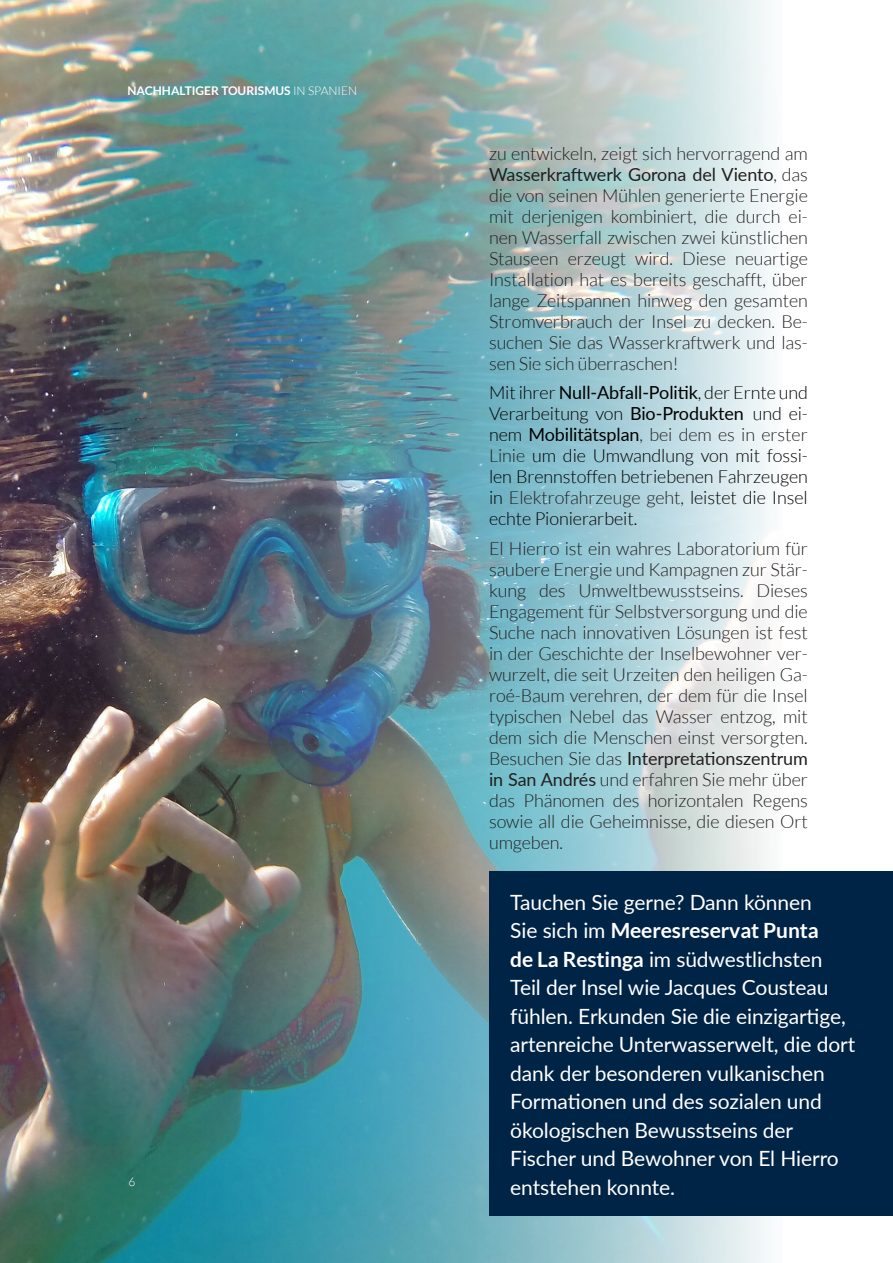
<style>
.page{position:relative;width:893px;height:1263px;background:#fff}
.page>*{position:absolute;margin:0;border:0;box-sizing:border-box;transform-origin:0 0}
.Destacado{font:21px/28.5px "Lato";letter-spacing:-.005em;color:#fff}
.Body{font:300 18px/21px "Lato";letter-spacing:-.005em;color:#231f20;text-align:justify}
.Body-2{font:300 18px/21px "Lato";letter-spacing:-.005em;color:#000;text-align:justify}
.t1{font:700 12px "Lato";color:#fff}
.t2{font:300 12px "Lato";color:#fff}
.s1{font-weight:300}
.s2{font-weight:400}
.s3{color:#222}
.s4{font-weight:700}
</style>
<div class="page">
<img style="left:0;top:0;width:770px;height:1263px">
<div style="left:489px;top:871px;width:404px;height:345px;background:#002445"></div>
<p class="t1" style="left:128px;top:83px;width:231px">NACHHALTIGER TOURISMUS <span class="s1">IN SPANIEN</span></p>
<p class="t2" style="left:128px;top:1175px;width:8px">6</p>
<p class="Body" style="left:489px;top:143px;width:320px">zu entwickeln, zeigt sich hervorragend am <span class="s2">Wasserkraftwerk Gorona del Viento</span>, das die von seinen Mühlen generierte Energie mit derjenigen kombiniert, die durch ei&shy;nen Wasserfall zwischen zwei künstlichen Stauseen erzeugt wird. Diese neuartige Installation hat es bereits geschafft, über lange Zeitspannen hinweg den gesamten Stromverbrauch der Insel zu decken. Be&shy;suchen Sie das Wasserkraftwerk und las&shy;sen Sie sich überraschen!</p>
<p class="Body-2" style="left:489px;top:383px;width:320px">Mit ihrer <span class="s2">Null-Abfall-Politik</span>, der Ernte und Verarbeitung von <span class="s2">Bio-Produkten</span> und ei&shy;nem <span class="s2">Mobilitätsplan</span><span class="s3">, bei dem es in erster Linie</span> um die Umwandlung von mit fossi&shy;len Brennstoffen betriebenen Fahrzeugen in <span class="s3">Elektrofahrzeuge geht,</span> leistet die Insel echte Pionierarbeit.</p>
<p class="Body" style="left:489px;top:538px;width:320px">El Hierro ist ein wahres Laboratorium für saubere Energie und Kampagnen zur Stär&shy;kung des Umweltbewusstseins. Dieses Engagement für Selbstversorgung und die Suche nach innovativen Lösungen ist fest in der Geschichte der Inselbewohner ver&shy;wurzelt, die seit Urzeiten den heiligen Ga&shy;roé-Baum verehren, der dem für die Insel typischen Nebel das Wasser entzog, mit dem sich die Menschen einst versorgten.<br>Besuchen Sie das <span class="s2">Interpretationszentrum in San Andrés</span> und erfahren Sie mehr über das Phänomen des horizontalen Regens sowie all die Geheimnisse, die diesen Ort umgeben.</p>
<p class="Destacado" style="left:510px;top:887px;width:346px">Tauchen Sie gerne? Dann können<br>Sie sich im <span class="s4">Meeresreservat Punta<br>de La Restinga</span> im südwestlichsten Teil der Insel wie Jacques Cousteau fühlen. Erkunden Sie die einzigartige, artenreiche Unterwasserwelt, die dort dank der besonderen vulkanischen Formationen und des sozialen und ökologischen Bewusstseins der Fischer und Bewohner von El Hierro entstehen konnte.</p>
</div>
